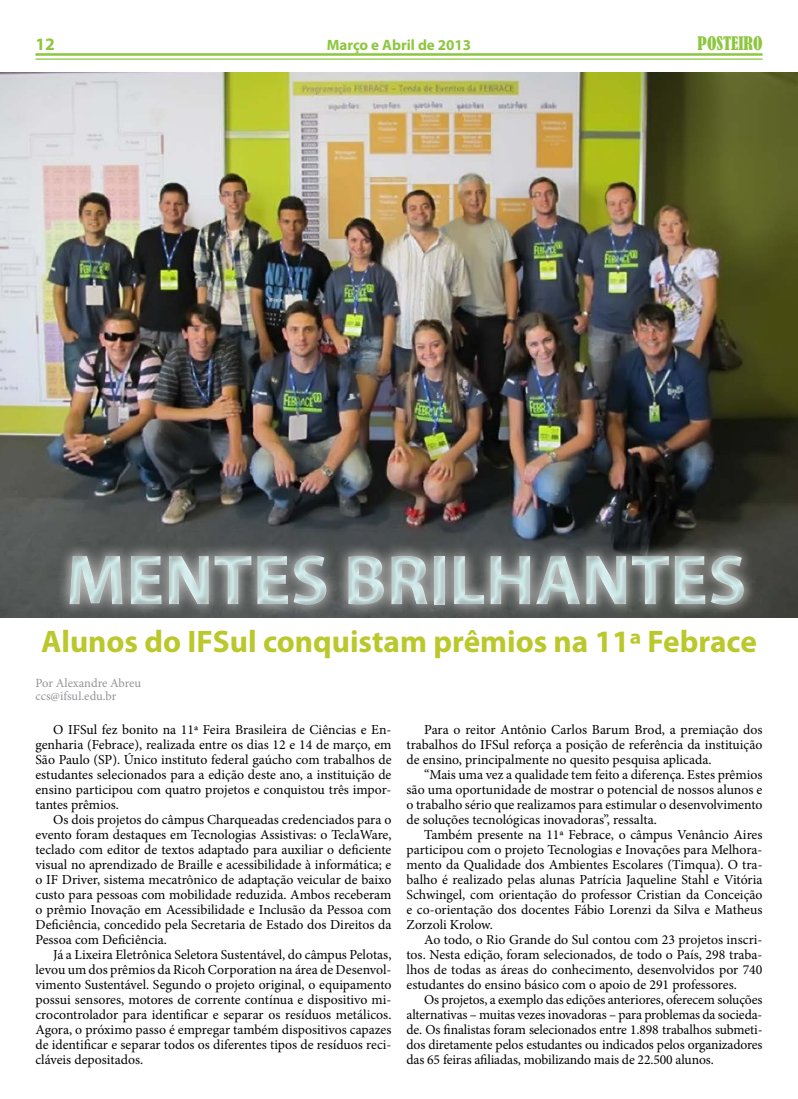
<style>
.page{position:relative;width:798px;height:1099px;background:#fff}
.page>*{position:absolute;margin:0;border:0;box-sizing:border-box;transform-origin:0 0}
.t1{font:700 71.25px "Myriad Pro";color:#ceebea}
.t2{font:700 31.25px "Myriad Pro";color:#bac82b}
.t3{font:condensed 17.5px "Bernard";color:#8dc63f}
.t4{font:700 17.5px "Myriad Pro";color:#8dc63f}
.t5{font:700 15px "Myriad Pro";color:#8dc63f}
.t6{font:13.75px/15px "Minion Pro";color:#000;text-align:justify}
.t7{font:12.5px/12.5px "Minion Pro";color:#939598}
</style>
<div class="page">
<hr style="left:35px;top:53px;width:727px;height:3px;background:#8dc63f">
<hr style="left:35px;top:58px;width:727px;height:2px;background:#8dc63f">
<img style="left:0;top:72px;width:797px;height:545px">
<div style="left:35px;top:533px;width:762px;height:93px;background:#fff;opacity:.75"></div>
<p class="t4" style="left:35px;top:33px;width:21px">12</p>
<p class="t5" style="left:326px;top:35px;width:146px">Março e Abril de 2013</p>
<p class="t3" style="left:697px;top:33px;width:66px">POSTEIRO</p>
<h1 class="t1" style="left:66px;top:533px;width:682px">MENTES BRILHANTES</h1>
<h2 class="t2" style="left:41px;top:621px;width:717px">Alunos do IFSul conquistam prêmios na 11ª Febrace</h2>
<p class="t7" style="left:35px;top:677px;width:107px">Por Alexandre Abreu ccs@ifsul.edu.br</p>
<p class="t6" style="left:35px;top:722px;width:357px;text-indent:18px">O IFSul fez bonito na 11ª Feira Brasileira de Ciências e En&shy;genharia (Febrace), realizada entre os dias 12 e 14 de março, em São Paulo (SP). Único instituto federal gaúcho com trabalhos de estudantes selecionados para a edição deste ano, a instituição de ensino participou com quatro projetos e conquistou três impor&shy;tantes prêmios.</p>
<p class="t6" style="left:35px;top:812px;width:357px;text-indent:18px">Os dois projetos do câmpus Charqueadas credenciados para o evento foram destaques em Tecnologias Assistivas: o TeclaWare, teclado com editor de textos adaptado para auxiliar o deficiente visual no aprendizado de Braille e acessibilidade à informática; e o IF Driver, sistema mecatrônico de adaptação veicular de baixo custo para pessoas com mobilidade reduzida. Ambos receberam o prêmio Inovação em Acessibilidade e Inclusão da Pessoa com Deficiência, concedido pela Secretaria de Estado dos Direitos da Pessoa com Deficiência.</p>
<p class="t6" style="left:35px;top:947px;width:357px;text-indent:18px">Já a Lixeira Eletrônica Seletora Sustentável, do câmpus Pelotas, levou um dos prêmios da Ricoh Corporation na área de Desenvol&shy;vimento Sustentável. Segundo o projeto original, o equipamento possui sensores, motores de corrente contínua e dispositivo mi&shy;crocontrolador para identificar e separar os resíduos metálicos.<br>Agora, o próximo passo é empregar também dispositivos capazes de identificar e separar todos os diferentes tipos de resíduos reci&shy;cláveis depositados.</p>
<p class="t6" style="left:406px;top:722px;width:357px;text-indent:18px">Para o reitor Antônio Carlos Barum Brod, a premiação dos trabalhos do IFSul reforça a posição de referência da instituição de ensino, principalmente no quesito pesquisa aplicada.</p>
<p class="t6" style="left:406px;top:767px;width:357px;text-indent:18px">“Mais uma vez a qualidade tem feito a diferença. Estes prêmios são uma oportunidade de mostrar o potencial de nossos alunos e o trabalho sério que realizamos para estimular o desenvolvimento de soluções tecnológicas inovadoras”, ressalta.</p>
<p class="t6" style="left:406px;top:827px;width:357px;text-indent:18px">Também presente na 11ª Febrace, o câmpus Venâncio Aires participou com o projeto Tecnologias e Inovações para Melhora&shy;mento da Qualidade dos Ambientes Escolares (Timqua). O tra&shy;balho é realizado pelas alunas Patrícia Jaqueline Stahl e Vitória Schwingel, com orientação do professor Cristian da Conceição e co-orientação dos docentes Fábio Lorenzi da Silva e Matheus Zorzoli Krolow.</p>
<p class="t6" style="left:406px;top:932px;width:357px;text-indent:18px">Ao todo, o Rio Grande do Sul contou com 23 projetos inscri&shy;tos. Nesta edição, foram selecionados, de todo o País, 298 traba&shy;lhos de todas as áreas do conhecimento, desenvolvidos por 740 estudantes do ensino básico com o apoio de 291 professores.</p>
<p class="t6" style="left:406px;top:992px;width:357px;text-indent:18px">Os projetos, a exemplo das edições anteriores, oferecem soluções alternativas – muitas vezes inovadoras – para problemas da socieda&shy;de. Os finalistas foram selecionados entre 1.898 trabalhos submeti&shy;dos diretamente pelos estudantes ou indicados pelos organizadores das 65 feiras afiliadas, mobilizando mais de 22.500 alunos.</p>
</div>
